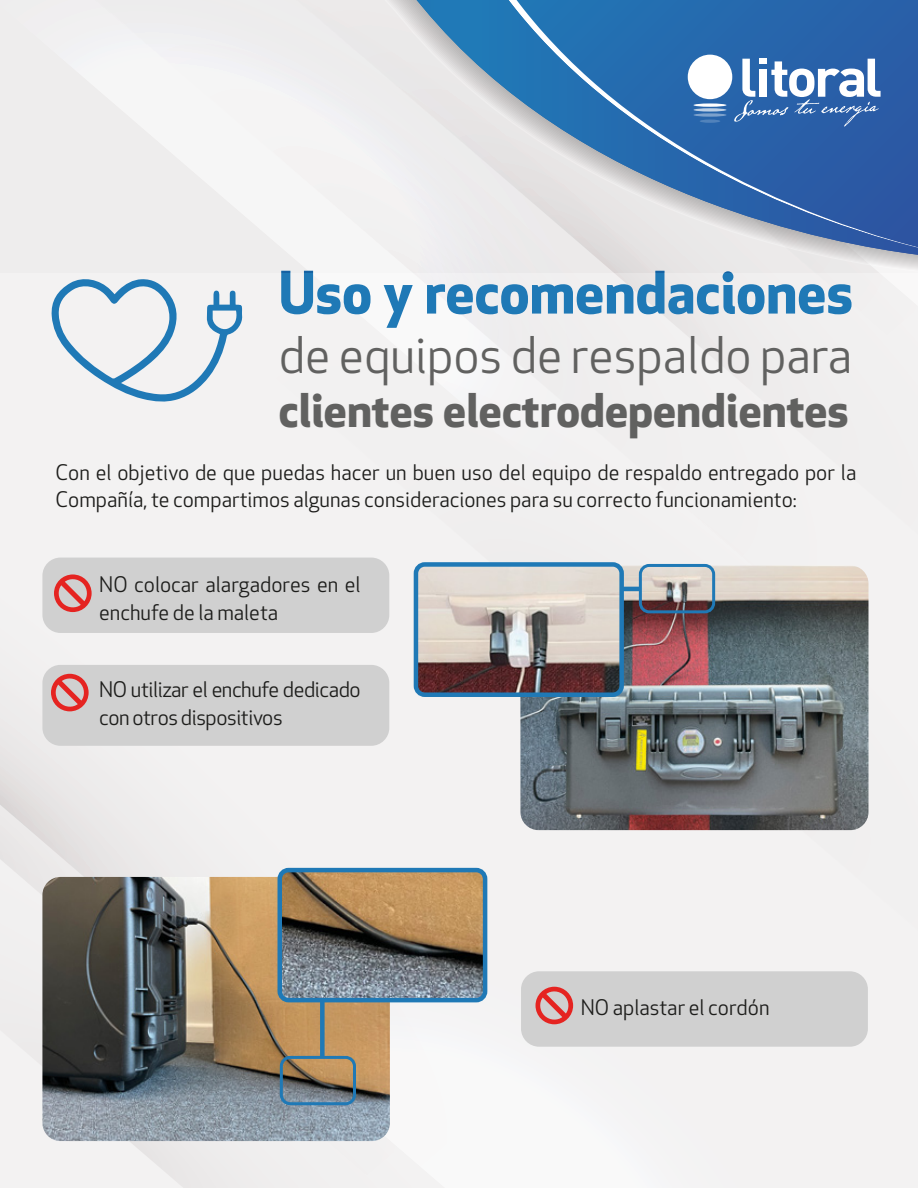
<style>
.page{position:relative;width:918px;height:1188px;background:#fff}
.page>*{position:absolute;margin:0;border:0;box-sizing:border-box;transform-origin:0 0}
.t1{font:700 57.15px "Apex New";color:#1f79b6}
.t2{font:49.35px "Apex New";color:#616160}
.t3{font:700 45.45px "Apex New";color:#616160}
.t4{font:21px/27.6px "Apex New";color:#1d1d1b}
.t5{font:21px/27.6px "Apex New";letter-spacing:-.02em;color:#1d1d1b}
</style>
<div class="page">
<svg style="left:0;top:594px;width:414px;height:594px"></svg>
<div style="left:170px;top:515px;width:748px;height:130px;background:#f3f2f2"></div>
<div style="left:565px;top:293px;width:353px;height:229px;background:#f2f0f0"></div>
<div style="left:161px;top:677px;width:757px;height:511px;background:#f3f2f2"></div>
<div style="left:0;top:273px;width:902px;height:242px;background:#f2f1f1"></div>
<div style="left:521px;top:971px;width:347px;height:76px;background:#d0d0d0;border-radius:18px"></div>
<svg style="left:535px;top:987px;width:38px;height:37px"></svg>
<div style="left:42px;top:665px;width:347px;height:81px;background:#d0d0d0;border-radius:18px"></div>
<div style="left:42px;top:558px;width:347px;height:75px;background:#d0d0d0;border-radius:18px"></div>
<img style="left:520px;top:566px;width:348px;height:264px">
<div style="left:639px;top:564px;width:76px;height:49px;border:3px solid #1f79b6;border-radius:9px"></div>
<hr style="left:487px;top:587px;width:154px;height:4px;background:#1f79b6">
<img style="left:416px;top:567px;width:206px;height:128px">
<div style="left:414px;top:562px;width:210px;height:135px;border:4px solid #1f79b6;border-radius:9px"></div>
<svg style="left:54px;top:574px;width:38px;height:38px"></svg>
<svg style="left:51px;top:674px;width:38px;height:37px"></svg>
<div style="left:0;top:0;width:69px;height:258px;background:#eeeded"></div>
<div style="left:69px;top:0;width:849px;height:258px;background:#f0eef0"></div>
<svg style="left:417px;top:0;width:501px;height:255px;background:#7096c1"></svg>
<svg style="left:51px;top:276px;width:192px;height:127px"></svg>
<img style="left:42px;top:877px;width:348px;height:264px">
<div style="left:280px;top:1056px;width:76px;height:49px;border:3px solid #1f79b6;border-radius:9px"></div>
<svg style="left:280px;top:870px;width:205px;height:130px;background:#8b7a64"></svg>
<div style="left:278px;top:868px;width:209px;height:134px;border:4px solid #1f79b6;border-radius:9px"></div>
<div style="left:320px;top:1000px;width:5px;height:57px;background:#1f79b6"></div>
<div style="left:760px;top:58px;width:7px;height:6px;background:#fff"></div>
<svg style="left:734px;top:59px;width:147px;height:68px"></svg>
<div style="left:688px;top:55px;width:44px;height:44px;background:#fff;border-radius:50%"></div>
<svg style="left:694px;top:103px;width:32px;height:4px"></svg>
<svg style="left:694px;top:108px;width:32px;height:4px"></svg>
<svg style="left:694px;top:113px;width:32px;height:4px"></svg>
<hr style="left:700px;top:120px;width:20px;height:3px;background:#fff;border-radius:50%">
<h1 class="t1" style="left:279px;top:251px;width:576px">Uso y recomendaciones</h1>
<h2 class="t2" style="left:279px;top:324px;width:575px">de equipos de respaldo para</h2>
<h3 class="t3" style="left:279px;top:378px;width:572px">clientes electrodependientes</h3>
<p class="t4" style="left:56px;top:458px;width:802px">Con el objetivo de que puedas hacer un buen uso del equipo de respaldo entregado por la<br>Compañía, te compartimos algunas consideraciones para su correcto funcionamiento:</p>
<p class="t4" style="left:99px;top:571px;width:263px">NO colocar alargadores en el enchufe de la maleta</p>
<p class="t5" style="left:99px;top:676px;width:263px">NO utilizar el enchufe dedicado con otros dispositivos</p>
<p class="t4" style="left:581px;top:993px;width:190px">NO aplastar el cordón</p>
</div>
